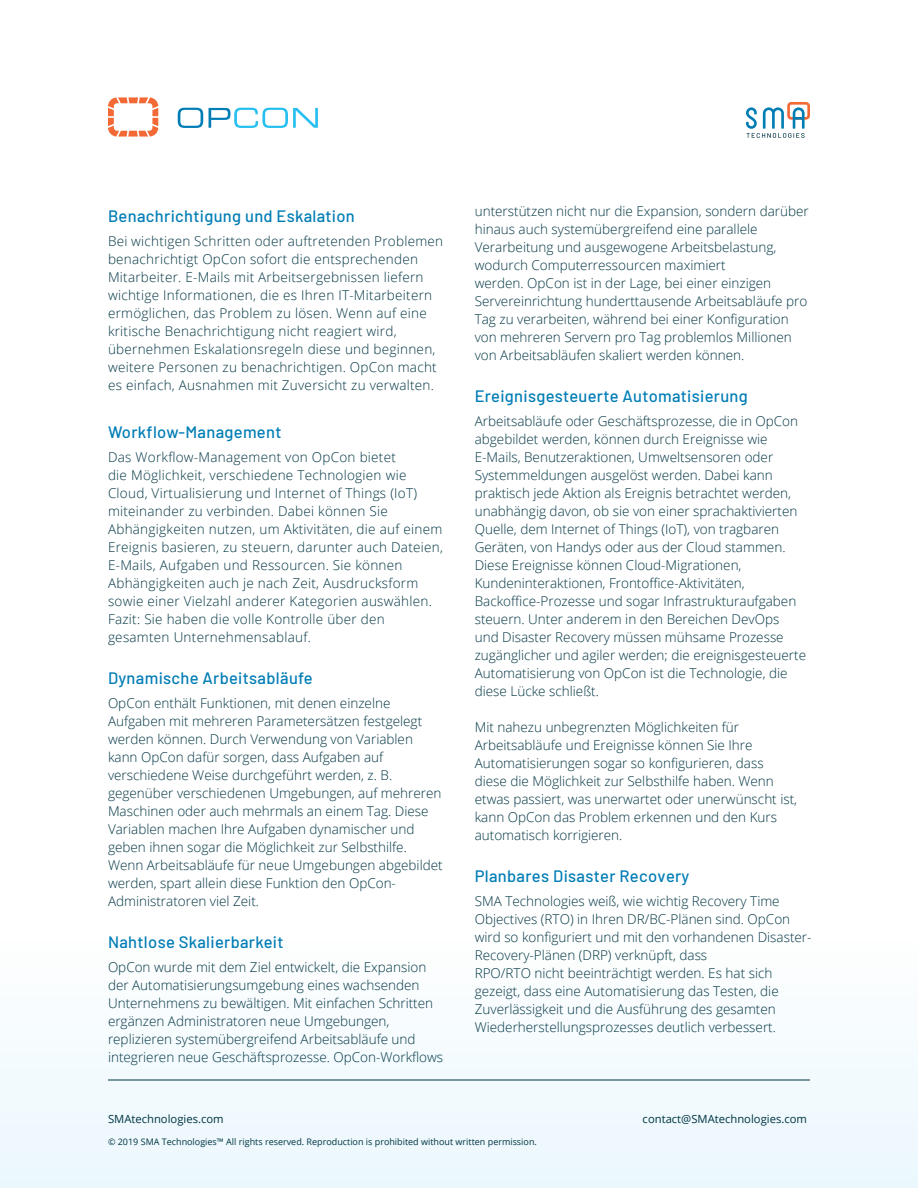
<style>
.page{position:relative;width:918px;height:1188px;background:#fff}
.page>*{position:absolute;margin:0;border:0;box-sizing:border-box;transform-origin:0 0}
.Headline_3{font:500 16.5px "Barlow";letter-spacing:.02em;color:#007db5}
.body_text{font:500 16.5px "Barlow";letter-spacing:.02em;color:#007db5}
.body_text-2{font:300 13.5px/18px "Open Sans";color:#003543}
.body_text-3{font:300 13.5px/18px "Open Sans";letter-spacing:.02em;color:#003543}
.t1{font:11.25px "Open Sans";color:#003543}
.t2{font:9px "Open Sans";color:#003543}
</style>
<div class="page">
<div style="left:0;top:793px;width:918px;height:395px;background:linear-gradient(to right,#f8fcfe,#f8fcfe)"></div>
<hr style="left:108px;top:1080px;width:702px;height:1px;background:#003543">
<svg style="left:746px;top:102px;width:64px;height:36px"></svg>
<svg style="left:108px;top:97px;width:50px;height:40px"></svg>
<svg style="left:178px;top:108px;width:25px;height:20px"></svg>
<svg style="left:209px;top:108px;width:109px;height:20px"></svg>
<p class="Headline_3" style="left:108px;top:204px;width:248px">Benachrichtigung und Eskalation</p>
<p class="body_text-3" style="left:108px;top:232px;width:337px">Bei wichtigen Schritten oder auftretenden Problemen benachrichtigt OpCon sofort die entsprechenden Mitarbeiter. E-Mails mit Arbeitsergebnissen liefern wichtige Informationen, die es Ihren IT-Mitarbeitern ermöglichen, das Problem zu lösen. Wenn auf eine kritische Benachrichtigung nicht reagiert wird, übernehmen Eskalationsregeln diese und beginnen, weitere Personen zu benachrichtigen. OpCon macht es einfach, Ausnahmen mit Zuversicht zu verwalten.</p>
<p class="Headline_3" style="left:108px;top:420px;width:175px">Workflow-Management</p>
<p class="body_text-3" style="left:108px;top:448px;width:337px">Das Workflow-Management von OpCon bietet<br>die Möglichkeit, verschiedene Technologien wie Cloud, Virtualisierung und Internet of Things (IoT) miteinander zu verbinden. Dabei können Sie Abhängigkeiten nutzen, um Aktivitäten, die auf einem Ereignis basieren, zu steuern, darunter auch Dateien, E-Mails, Aufgaben und Ressourcen. Sie können Abhängigkeiten auch je nach Zeit, Ausdrucksform sowie einer Vielzahl anderer Kategorien auswählen.<br>Fazit: Sie haben die volle Kontrolle über den gesamten Unternehmensablauf.</p>
<p class="Headline_3" style="left:108px;top:666px;width:206px">Dynamische Arbeitsabläufe</p>
<p class="body_text-2" style="left:108px;top:694px;width:336px">OpCon enthält Funktionen, mit denen einzelne Aufgaben mit mehreren Parametersätzen festgelegt werden können. Durch Verwendung von Variablen kann OpCon dafür sorgen, dass Aufgaben auf verschiedene Weise durchgeführt werden, z. B. gegenüber verschiedenen Umgebungen, auf mehreren Maschinen oder auch mehrmals an einem Tag. Diese Variablen machen Ihre Aufgaben dynamischer und geben ihnen sogar die Möglichkeit zur Selbsthilfe.<br>Wenn Arbeitsabläufe für neue Umgebungen abgebildet werden, spart allein diese Funktion den OpCon-Administratoren viel Zeit.</p>
<p class="Headline_3" style="left:108px;top:930px;width:177px">Nahtlose Skalierbarkeit</p>
<p class="body_text-2" style="left:108px;top:958px;width:337px">OpCon wurde mit dem Ziel entwickelt, die Expansion der Automatisierungsumgebung eines wachsenden Unternehmens zu bewältigen. Mit einfachen Schritten ergänzen Administratoren neue Umgebungen, replizieren systemübergreifend Arbeitsabläufe und integrieren neue Geschäftsprozesse. OpCon-Workflows</p>
<p class="body_text-2" style="left:475px;top:202px;width:336px">unterstützen nicht nur die Expansion, sondern darüber hinaus auch systemübergreifend eine parallele Verarbeitung und ausgewogene Arbeitsbelastung, wodurch Computerressourcen maximiert<br>werden. OpCon ist in der Lage, bei einer einzigen Servereinrichtung hunderttausende Arbeitsabläufe pro Tag zu verarbeiten, während bei einer Konfiguration von mehreren Servern pro Tag problemlos Millionen von Arbeitsabläufen skaliert werden können.</p>
<p class="body_text" style="left:475px;top:384px;width:275px">Ereignisgesteuerte Automatisierung</p>
<p class="body_text-2" style="left:475px;top:412px;width:333px">Arbeitsabläufe oder Geschäftsprozesse, die in OpCon abgebildet werden, können durch Ereignisse wie E-Mails, Benutzeraktionen, Umweltsensoren oder Systemmeldungen ausgelöst werden. Dabei kann praktisch jede Aktion als Ereignis betrachtet werden, unabhängig davon, ob sie von einer sprachaktivierten Quelle, dem Internet of Things (IoT), von tragbaren Geräten, von Handys oder aus der Cloud stammen.<br>Diese Ereignisse können Cloud-Migrationen, Kundeninteraktionen, Frontoffice-Aktivitäten, Backoffice-Prozesse und sogar Infrastrukturaufgaben steuern. Unter anderem in den Bereichen DevOps und Disaster Recovery müssen mühsame Prozesse zugänglicher und agiler werden; die ereignisgesteuerte Automatisierung von OpCon ist die Technologie, die diese Lücke schließt.</p>
<p class="body_text-2" style="left:475px;top:718px;width:324px">Mit nahezu unbegrenzten Möglichkeiten für Arbeitsabläufe und Ereignisse können Sie Ihre Automatisierungen sogar so konfigurieren, dass diese die Möglichkeit zur Selbsthilfe haben. Wenn etwas passiert, was unerwartet oder unerwünscht ist, kann OpCon das Problem erkennen und den Kurs automatisch korrigieren.</p>
<p class="body_text" style="left:475px;top:864px;width:216px">Planbares Disaster Recovery</p>
<p class="body_text-2" style="left:475px;top:892px;width:338px">SMA Technologies weiß, wie wichtig Recovery Time Objectives (RTO) in Ihren DR/BC-Plänen sind. OpCon wird so konfiguriert und mit den vorhandenen Disaster-Recovery-Plänen (DRP) verknüpft, dass<br>RPO/RTO nicht beeinträchtigt werden. Es hat sich gezeigt, dass eine Automatisierung das Testen, die Zuverlässigkeit und die Ausführung des gesamten Wiederherstellungsprozesses deutlich verbessert.</p>
<p class="t1" style="left:108px;top:1112px;width:117px">SMAtechnologies.com</p>
<p class="t1" style="left:643px;top:1112px;width:166px">contact@SMAtechnologies.com</p>
<p class="t2" style="left:108px;top:1135px;width:430px">© 2019 SMA Technologies™ All rights reserved. Reproduction is prohibited without written permission.</p>
</div>
